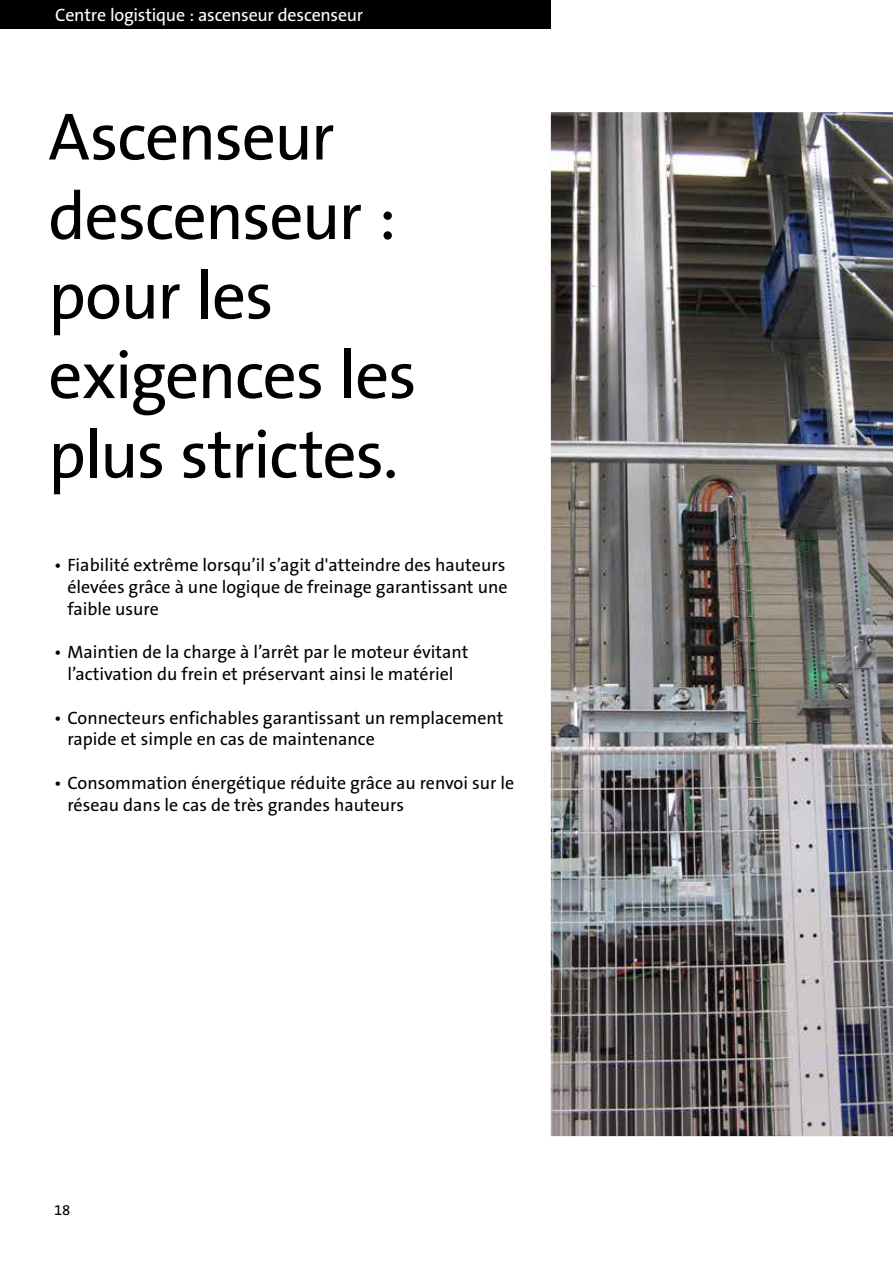
<style>
.page{position:relative;width:893px;height:1263px;background:#fff}
.page>*{position:absolute;margin:0;border:0;box-sizing:border-box;transform-origin:0 0}
.t1{font:67.5px/79.5px "The Sans B5 Plain";letter-spacing:-.025em;color:#000}
.t2{font:18px/21.8px "The Sans B5 Plain";color:#000}
.t3{font:18px "The Sans B5 Plain";letter-spacing:-.015em;color:#fff}
.t4{font:15px "Lenze The Sans";color:#000}
</style>
<div class="page">
<img style="left:551px;top:112px;width:342px;height:1024px">
<div style="left:0;top:0;width:551px;height:29px;background:#000"></div>
<p class="t3" style="left:55px;top:6px;width:309px">Centre logistique : ascenseur descenseur</p>
<h1 class="t1" style="left:48px;top:99px;width:370px">Ascenseur descenseur : pour les exigences les plus strictes.</h1>
<p class="t2" style="left:67px;top:555px;width:442px;text-align:justify;text-indent:-14px">• Fiabilité extrême lorsqu’il s’agit d'atteindre des hauteurs élevées grâce à une logique de freinage garantissant une faible usure</p>
<p class="t2" style="left:54px;top:642px;width:416px;text-align:center">• Maintien de la charge à l’arrêt par le moteur évitant l’activation du frein et préservant ainsi le matériel</p>
<p class="t2" style="left:67px;top:707px;width:437px;text-indent:-14px">• Connecteurs enfichables garantissant un remplacement rapide et simple en cas de maintenance</p>
<p class="t2" style="left:67px;top:773px;width:448px;text-indent:-14px">• Consommation énergétique réduite grâce au renvoi sur le réseau dans le cas de très grandes hauteurs</p>
<p class="t4" style="left:54px;top:1202px;width:18px">18</p>
</div>
